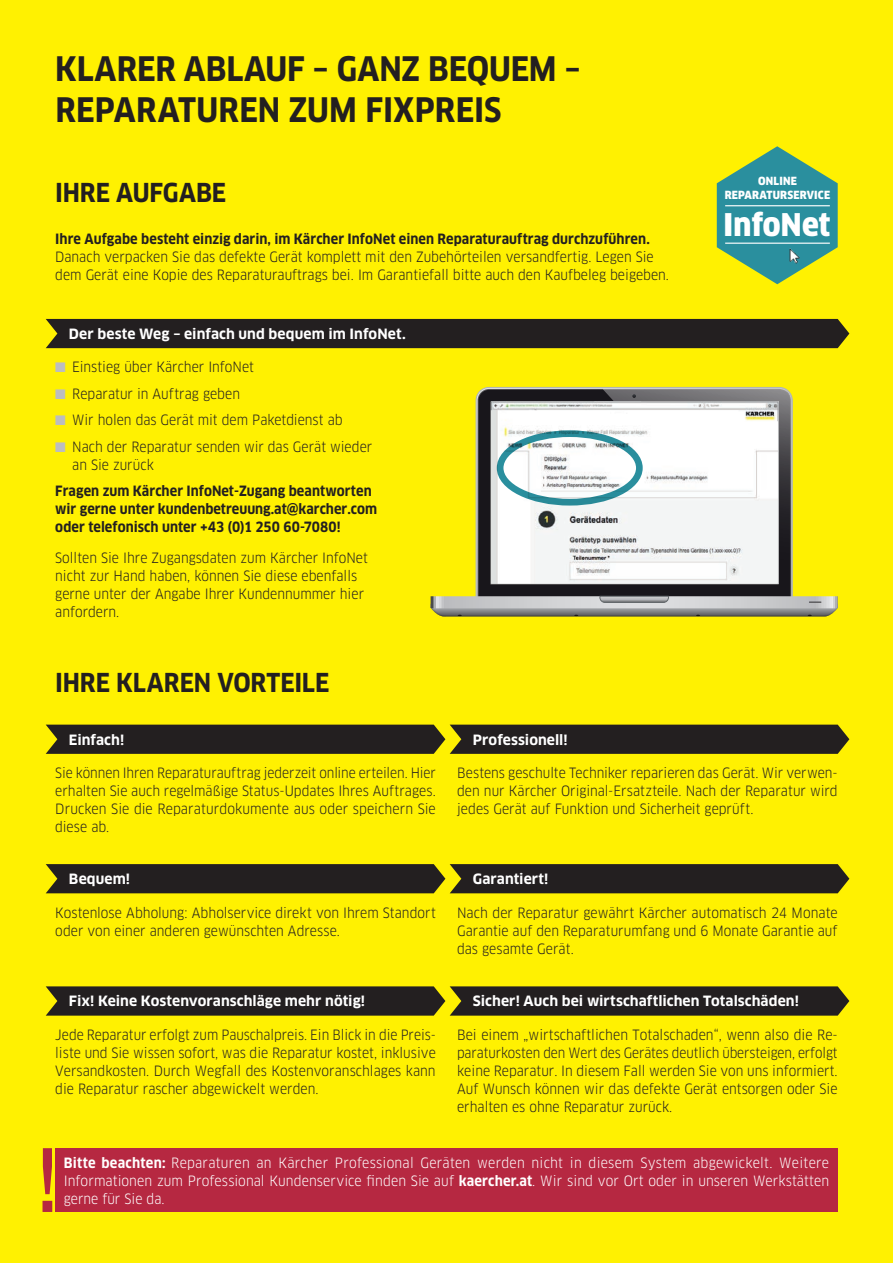
<style>
.page{position:relative;width:893px;height:1263px;background:#fff101}
.page>*{position:absolute;margin:0;border:0;box-sizing:border-box;transform-origin:0 0}
.t1{font:700 33px/40.5px "Clan Pro Narr";color:#231f20}
.t2{font:900 30.6px "Clan Pro Narr";letter-spacing:.01em;color:#fff}
.t3{font:700 25.5px "Clan Pro Narr";letter-spacing:-.005em;color:#231f20}
.t4{font:13.8px/18px "Clan Pro Narr";color:#231f20;text-align:justify}
.t5{font:13.8px/18px "Clan Pro Narr";letter-spacing:.005em;color:#fff;text-align:justify}
.t6{font:700 13.8px/18px "Clan Pro Narr";letter-spacing:.005em;color:#231f20}
.t7{font:700 13.8px "Clan Pro";letter-spacing:.005em;color:#fff}
.t8{font:900 10.95px/14.2px "Clan Pro Narr";letter-spacing:.02em;color:#fff;text-align:center}
.s1{color:#bcbdc0}
.s2{font-weight:700}
</style>
<div class="page">
<div style="left:55px;top:1148px;width:783px;height:64px;background:#b62841"></div>
<svg style="left:43px;top:1148px;width:9px;height:64px"></svg>
<div style="left:46px;top:725px;width:803px;height:29px;background:#231f20"></div>
<div style="left:46px;top:864px;width:803px;height:29px;background:#231f20"></div>
<svg style="left:46px;top:986px;width:803px;height:30px"></svg>
<div style="left:46px;top:319px;width:803px;height:29px;background:#231f20"></div>
<svg style="left:431px;top:389px;width:407px;height:228px"></svg>
<img style="left:493px;top:404px;width:283px;height:6px">
<img style="left:491px;top:410px;width:287px;height:174px">
<div style="left:497px;top:430px;width:146px;height:75px;border:7px solid #2a8f9e;border-radius:50%"></div>
<svg style="left:717px;top:146px;width:121px;height:138px"></svg>
<img style="left:787px;top:245px;width:14px;height:22px">
<hr style="left:725px;top:243px;width:105px;height:1px;background:#fff">
<hr style="left:725px;top:205px;width:105px;height:1px;background:#fff">
<h1 class="t1" style="left:55px;top:49px;width:527px">KLARER ABLAUF – GANZ BEQUEM –<br>REPARATUREN ZUM FIXPREIS</h1>
<h3 class="t3" style="left:55px;top:178px;width:172px">IHRE AUFGABE</h3>
<p class="t6" style="left:55px;top:230px;width:596px">Ihre Aufgabe besteht einzig darin, im Kärcher InfoNet einen Reparaturauftrag durchzuführen.</p>
<p class="t4" style="left:55px;top:248px;width:615px">Danach verpacken Sie das defekte Gerät komplett mit den Zubehörteilen versandfertig. Legen Sie dem Gerät eine Kopie des Reparaturauftrags bei. Im Garantiefall bitte auch den Kaufbeleg beigeben.</p>
<p class="t7" style="left:69px;top:326px;width:338px">Der beste Weg – einfach und bequem im InfoNet.</p>
<p class="t4" style="left:55px;top:358px;width:200px"><span class="s1">■</span> Einstieg über Kärcher InfoNet</p>
<p class="t4" style="left:55px;top:385px;width:186px"><span class="s1">■</span> Reparatur in Auftrag geben</p>
<p class="t4" style="left:55px;top:411px;width:289px"><span class="s1">■</span> Wir holen das Gerät mit dem Paketdienst ab</p>
<p class="t4" style="left:72px;top:438px;width:301px;text-indent:-17px"><span class="s1">■</span> Nach der Reparatur senden wir das Gerät wieder an Sie zurück</p>
<p class="t6" style="left:55px;top:482px;width:323px">Fragen zum Kärcher InfoNet-Zugang beantworten wir gerne unter kundenbetreuung.at@karcher.com oder telefonisch unter +43 (0)1 250 60-7080!</p>
<p class="t4" style="left:55px;top:549px;width:314px;text-align:left">Sollten Sie Ihre Zugangsdaten zum Kärcher InfoNet nicht zur Hand haben, können Sie diese ebenfalls gerne unter der Angabe Ihrer Kundennummer hier anfordern.</p>
<h3 class="t3" style="left:55px;top:668px;width:276px">IHRE KLAREN VORTEILE</h3>
<p class="t7" style="left:69px;top:731px;width:57px">Einfach!</p>
<p class="t7" style="left:473px;top:731px;width:96px">Professionell!</p>
<p class="t8" style="left:725px;top:174px;width:107px">ONLINE<br>REPARATURSERVICE</p>
<h2 class="t2" style="left:723px;top:207px;width:109px">InfoNet</h2>
<p class="t4" style="left:55px;top:763px;width:382px">Sie können Ihren Reparaturauftrag jederzeit online erteilen. Hier erhalten Sie auch regelmäßige Status-Updates Ihres Auftrages.<br>Drucken Sie die Reparaturdokumente aus oder speichern Sie diese ab.</p>
<p class="t4" style="left:457px;top:763px;width:382px">Bestens geschulte Techniker reparieren das Gerät. Wir verwen&shy;den nur Kärcher Original-Ersatzteile. Nach der Reparatur wird jedes Gerät auf Funktion und Sicherheit geprüft.</p>
<p class="t7" style="left:69px;top:871px;width:63px">Bequem!</p>
<p class="t7" style="left:473px;top:871px;width:77px">Garantiert!</p>
<p class="t4" style="left:55px;top:903px;width:382px">Kostenlose Abholung: Abholservice direkt von Ihrem Standort oder von einer anderen gewünschten Adresse.</p>
<p class="t4" style="left:457px;top:903px;width:382px">Nach der Reparatur gewährt Kärcher automatisch 24 Monate Garantie auf den Reparaturumfang und 6 Monate Garantie auf das gesamte Gerät.</p>
<p class="t7" style="left:69px;top:993px;width:298px">Fix! Keine Kostenvoranschläge mehr nötig!</p>
<p class="t7" style="left:473px;top:993px;width:327px">Sicher! Auch bei wirtschaftlichen Totalschäden!</p>
<p class="t4" style="left:55px;top:1026px;width:382px">Jede Reparatur erfolgt zum Pauschalpreis. Ein Blick in die Preis&shy;liste und Sie wissen sofort, was die Reparatur kostet, inklusive Versandkosten. Durch Wegfall des Kostenvoranschlages kann die Reparatur rascher abgewickelt werden.</p>
<p class="t4" style="left:457px;top:1026px;width:382px">Bei einem „wirtschaftlichen Totalschaden“, wenn also die Re&shy;paraturkosten den Wert des Gerätes deutlich übersteigen, erfolgt keine Reparatur. In diesem Fall werden Sie von uns informiert.<br>Auf Wunsch können wir das defekte Gerät entsorgen oder Sie erhalten es ohne Reparatur zurück.</p>
<p class="t5" style="left:64px;top:1153px;width:767px"><span class="s2">Bitte beachten:</span> Reparaturen an Kärcher Professional Geräten werden nicht in diesem System abgewickelt. Weitere Informationen zum Professional Kundenservice finden Sie auf <span class="s2">kaercher.at</span>. Wir sind vor Ort oder in unseren Werkstätten gerne für Sie da.</p>
</div>
